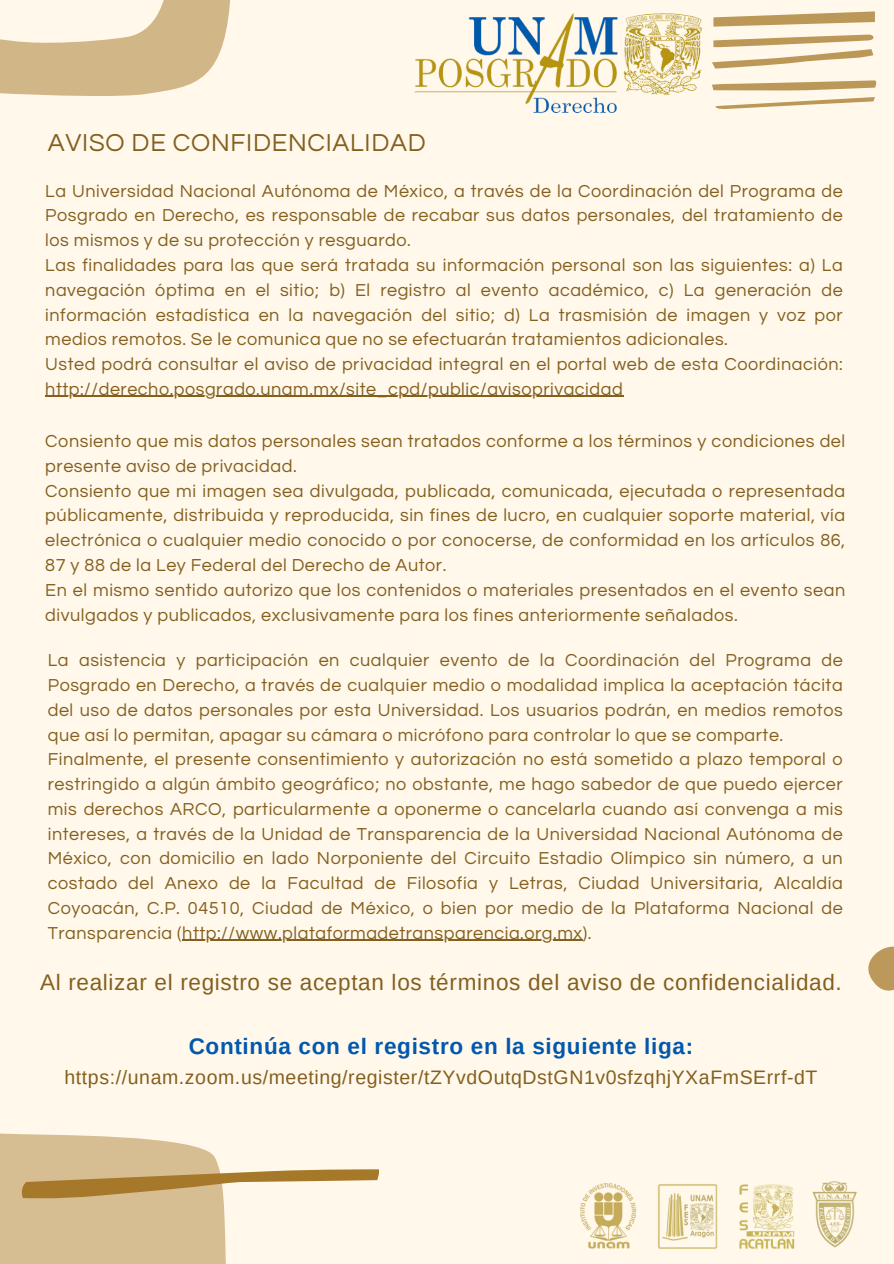
<style>
.page{position:relative;width:894px;height:1264px;background:#fff}
.page>*{position:absolute;margin:0;border:0;box-sizing:border-box;transform-origin:0 0}
.t1{font:25.5px "Questrial";letter-spacing:.03em;color:#845f1e}
.t2{font:22.5px "Arimo";letter-spacing:.03em;color:#845f1e}
.t3{font:700 22.5px "Arimo";letter-spacing:.03em;color:#0158ad}
.t4{font:19.5px "Arimo";letter-spacing:.03em;color:#845f1e}
.t5{font:18px/24.8px "Questrial";letter-spacing:.03em;color:#845f1e;text-align:justify}
</style>
<div class="page">
<div style="left:0;top:0;width:893px;height:1263px;background:#fff8eb"></div>
<svg style="left:868px;top:946px;width:25px;height:44px"></svg>
<svg style="left:0;top:0;width:230px;height:96px"></svg>
<svg style="left:712px;top:11px;width:164px;height:98px"></svg>
<svg style="left:0;top:1133px;width:378px;height:130px"></svg>
<img style="left:414px;top:14px;width:287px;height:99px">
<hr style="left:182px;top:939px;width:400px;height:1px;background:#845f1e">
<img style="left:580px;top:1181px;width:277px;height:68px">
<hr style="left:45px;top:396px;width:578px;height:1px;background:#845f1e">
<p class="t1" style="left:48px;top:130px;width:379px">AVISO DE CONFIDENCIALIDAD</p>
<p class="t5" style="left:45px;top:179px;width:798px">La Universidad Nacional Autónoma de México, a través de la Coordinación del Programa de Posgrado en Derecho, es responsable de recabar sus datos personales, del tratamiento de los mismos y de su protección y resguardo.</p>
<p class="t5" style="left:45px;top:253px;width:798px">Las finalidades para las que será tratada su información personal son las siguientes: a) La navegación óptima en el sitio; b) El registro al evento académico, c) La generación de información estadística en la navegación del sitio; d) La trasmisión de imagen y voz por medios remotos. Se le comunica que no se efectuarán tratamientos adicionales.</p>
<p class="t5" style="left:45px;top:352px;width:798px">Usted podrá consultar el aviso de privacidad integral en el portal web de esta Coordinación:</p>
<p class="t5" style="left:45px;top:377px;width:578px">http://derecho.posgrado.unam.mx/site_cpd/public/avisoprivacidad</p>
<p class="t5" style="left:45px;top:429px;width:801px">Consiento que mis datos personales sean tratados conforme a los términos y condiciones del presente aviso de privacidad.</p>
<p class="t5" style="left:45px;top:478px;width:801px">Consiento que mi imagen sea divulgada, publicada, comunicada, ejecutada o representada públicamente, distribuida y reproducida, sin fines de lucro, en cualquier soporte material, vía electrónica o cualquier medio conocido o por conocerse, de conformidad en los artículos 86, 87 y 88 de la Ley Federal del Derecho de Autor.</p>
<p class="t5" style="left:45px;top:578px;width:801px">En el mismo sentido autorizo que los contenidos o materiales presentados en el evento sean divulgados y publicados, exclusivamente para los fines anteriormente señalados.</p>
<p class="t5" style="left:48px;top:648px;width:796px">La asistencia y participación en cualquier evento de la Coordinación del Programa de Posgrado en Derecho, a través de cualquier medio o modalidad implica la aceptación tácita del uso de datos personales por esta Universidad. Los usuarios podrán, en medios remotos que así lo permitan, apagar su cámara o micrófono para controlar lo que se comparte.</p>
<p class="t5" style="left:48px;top:747px;width:796px">Finalmente, el presente consentimiento y autorización no está sometido a plazo temporal o restringido a algún ámbito geográfico; no obstante, me hago sabedor de que puedo ejercer mis derechos ARCO, particularmente a oponerme o cancelarla cuando así convenga a mis intereses, a través de la Unidad de Transparencia de la Universidad Nacional Autónoma de México, con domicilio en lado Norponiente del Circuito Estadio Olímpico sin número, a un costado del Anexo de la Facultad de Filosofía y Letras, Ciudad Universitaria, Alcaldía Coyoacán, C.P. 04510, Ciudad de México, o bien por medio de la Plataforma Nacional de Transparencia (http://www.plataformadetransparencia.org.mx).</p>
<h2 class="t2" style="left:40px;top:969px;width:803px">Al realizar el registro se aceptan los términos del aviso de confidencialidad.</h2>
<p class="t3" style="left:189px;top:1033px;width:506px">Continúa con el registro en la siguiente liga:</p>
<p class="t4" style="left:64px;top:1065px;width:754px">https://unam.zoom.us/meeting/register/tZYvdOutqDstGN1v0sfzqhjYXaFmSErrf-dT</p>
</div>
